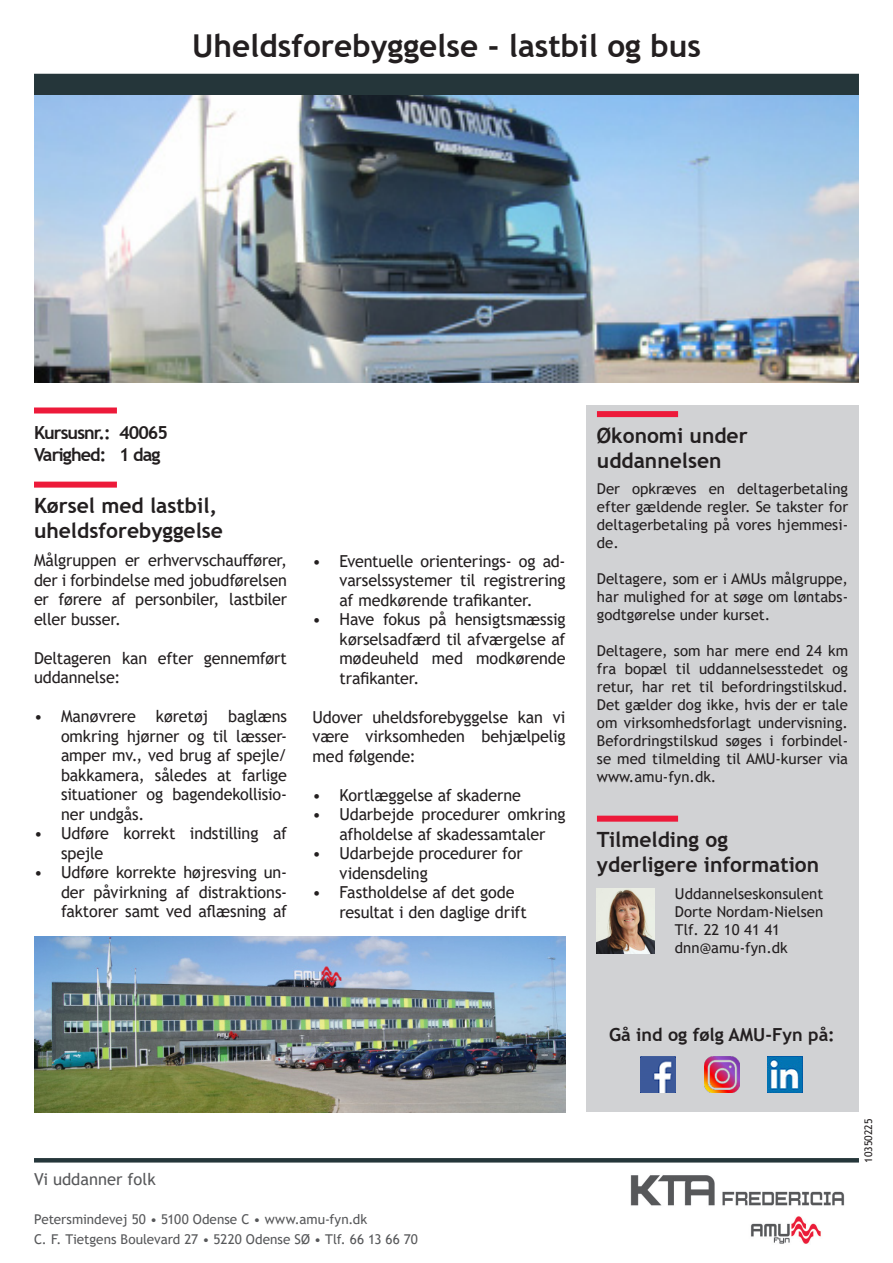
<style>
.page{position:relative;width:893px;height:1263px;background:#fff}
.page>*{position:absolute;margin:0;border:0;box-sizing:border-box;transform-origin:0 0}
.t1{font:700 31.5px "Trebuchet MS";color:#231f20}
.Afsnitsstreg_FED_brochure{font:700 21px/25.2px "Trebuchet MS";color:#231f20}
.Afsnitsstreg_ALM_brochure{font:700 18px/21.6px "Trebuchet MS";letter-spacing:-.05em;color:#231f20}
.brødtekst_brochurer{font:700 18px "Trebuchet MS";color:#231f20}
.t2{font:16.5px/19.5px "Trebuchet MS";letter-spacing:-.01em;color:#231f20;text-align:justify}
.t3{font:16.5px "Trebuchet MS";color:#57585a}
.brødtekst_brochurer-2{font:15px/18px "Trebuchet MS";color:#231f20;text-align:justify}
.brødtekst_brochurer-3{font:13.5px "Trebuchet MS";color:#57585a}
.brødtekst_brochurer-4{font:10.5px "Trebuchet MS";color:#231f20}
</style>
<div class="page">
<div style="left:34px;top:74px;width:825px;height:22px;background:#25363a"></div>
<img style="left:34px;top:96px;width:825px;height:287px">
<img style="left:630px;top:1175px;width:215px;height:69px">
<svg style="left:34px;top:1158px;width:825px;height:4px;background:#28393d"></svg>
<div style="left:586px;top:405px;width:273px;height:707px;background:#d1d2d4"></div>
<div style="left:34px;top:407px;width:83px;height:6px;background:#ed1a3a"></div>
<div style="left:34px;top:482px;width:83px;height:6px;background:#ed1a3a"></div>
<div style="left:597px;top:411px;width:81px;height:6px;background:#ed1a3a"></div>
<div style="left:597px;top:816px;width:81px;height:6px;background:#ed1a3a"></div>
<img style="left:597px;top:889px;width:58px;height:65px">
<img style="left:640px;top:1056px;width:36px;height:36px">
<img style="left:704px;top:1056px;width:36px;height:36px">
<img style="left:767px;top:1056px;width:35px;height:36px">
<img style="left:34px;top:937px;width:532px;height:175px">
<p class="t1" style="left:192px;top:26px;width:511px">Uheldsforebyggelse - lastbil og bus</p>
<p class="Afsnitsstreg_ALM_brochure" style="left:34px;top:422px;width:136px">Kursusnr.: 40065<br>Varighed: 1 dag</p>
<p class="Afsnitsstreg_FED_brochure" style="left:34px;top:493px;width:190px">Kørsel med lastbil, uheldsforebyggelse</p>
<p class="t2" style="left:34px;top:551px;width:254px">Målgruppen er erhvervschauffører, der i forbindelse med jobudførelsen er førere af personbiler, lastbiler eller busser.</p>
<p class="t2" style="left:34px;top:648px;width:254px">Deltageren kan efter gennemført uddannelse:</p>
<p class="t2" style="left:61px;top:707px;width:227px;text-align:left;text-indent:-27px">• Manøvrere køretøj baglæns omkring hjørner og til læsser&shy;amper mv., ved brug af spejle/ bakkamera, således at farlige situationer og bagendekollisio&shy;ner undgås.</p>
<p class="t2" style="left:61px;top:824px;width:227px;text-indent:-27px">• Udføre korrekt indstilling af spejle</p>
<p class="t2" style="left:61px;top:863px;width:227px;text-indent:-27px">• Udføre korrekte højresving un&shy;der påvirkning af distraktions&shy;faktorer samt ved aflæsning af</p>
<p class="t2" style="left:340px;top:551px;width:228px;text-indent:-27px">• Eventuelle orienterings- og ad&shy;varselssystemer til registrering af medkørende trafikanter.</p>
<p class="t2" style="left:340px;top:610px;width:227px;text-indent:-27px">• Have fokus på hensigtsmæssig kørselsadfærd til afværgelse af mødeuheld med modkørende trafikanter.</p>
<p class="t2" style="left:313px;top:707px;width:254px">Udover uheldsforebyggelse kan vi være virksomheden behjælpelig med følgende:</p>
<p class="t2" style="left:313px;top:785px;width:210px">• Kortlæggelse af skaderne</p>
<p class="t2" style="left:313px;top:805px;width:254px;text-align:center">• Udarbejde procedurer omkring afholdelse af skadessamtaler</p>
<p class="t2" style="left:340px;top:844px;width:185px;text-indent:-27px">• Udarbejde procedurer for vidensdeling</p>
<p class="t2" style="left:340px;top:883px;width:189px;text-indent:-27px">• Fastholdelse af det gode resultat i den daglige drift</p>
<p class="t3" style="left:34px;top:1168px;width:123px">Vi uddanner folk</p>
<p class="brødtekst_brochurer-3" style="left:34px;top:1211px;width:335px">Petersmindevej 50 • 5100 Odense C • www.amu-fyn.dk</p>
<p class="brødtekst_brochurer-3" style="left:34px;top:1231px;width:385px">C. F. Tietgens Boulevard 27 • 5220 Odense SØ • Tlf. 66 13 66 70</p>
<p class="Afsnitsstreg_FED_brochure" style="left:597px;top:423px;width:152px">Økonomi under uddannelsen</p>
<p class="brødtekst_brochurer-2" style="left:597px;top:480px;width:253px">Der opkræves en deltagerbetaling efter gældende regler. Se takster for deltagerbetaling på vores hjemmesi&shy;de.</p>
<p class="brødtekst_brochurer-2" style="left:597px;top:570px;width:253px">Deltagere, som er i AMUs målgruppe, har mulighed for at søge om løntabs&shy;godtgørelse under kurset.</p>
<p class="brødtekst_brochurer-2" style="left:597px;top:642px;width:253px">Deltagere, som har mere end 24 km fra bopæl til uddannelsesstedet og retur, har ret til befordringstilskud.<br>Det gælder dog ikke, hvis der er tale om virksomhedsforlagt undervisning.<br>Befordringstilskud søges i forbindel&shy;se med tilmelding til AMU-kurser via www.amu-fyn.dk.</p>
<p class="Afsnitsstreg_FED_brochure" style="left:597px;top:827px;width:224px">Tilmelding og yderligere information</p>
<p class="brødtekst_brochurer-2" style="left:675px;top:884px;width:150px">Uddannelseskonsulent</p>
<p class="brødtekst_brochurer-2" style="left:675px;top:902px;width:150px">Dorte Nordam-Nielsen</p>
<p class="brødtekst_brochurer-2" style="left:675px;top:920px;width:107px">Tlf. 22 10 41 41</p>
<p class="brødtekst_brochurer-2" style="left:675px;top:938px;width:114px">dnn@amu-fyn.dk</p>
<p class="brødtekst_brochurer" style="left:609px;top:1023px;width:227px">Gå ind og følg AMU-Fyn på:</p>
<p class="brødtekst_brochurer-4" style="left:862px;top:1162px;width:46px;rotate:-90deg">10350225</p>
</div>
